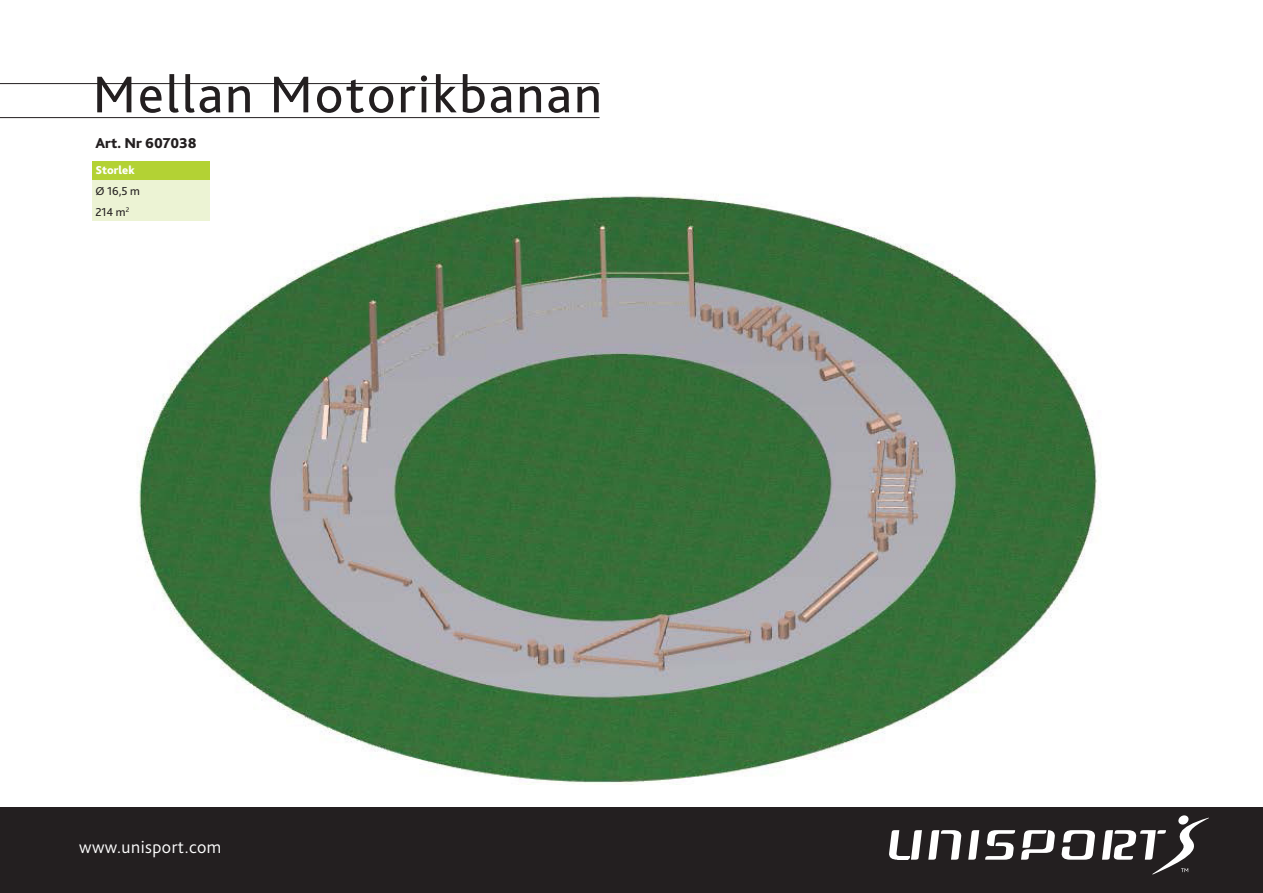
<style>
.page{position:relative;width:1263px;height:893px;background:#fff}
.page>*{position:absolute;margin:0;border:0;box-sizing:border-box;transform-origin:0 0}
.t1{font:54px "Bliss 2";letter-spacing:.04em;color:#231f20}
.t2{font:300 18px "Bliss 2";letter-spacing:.025em;color:#fff}
.text{font:800 15px "Bliss 2";color:#231f20}
.text-2{font:12px "Bliss 2";color:#231f20}
.text-3{font:800 12px "Bliss 2";color:#fff}
</style>
<div class="page">
<hr style="left:0;top:83px;width:600px;height:1px;background:#231f20">
<hr style="left:0;top:117px;width:600px;height:1px;background:#231f20">
<div style="left:0;top:808px;width:1263px;height:85px;background:#231f20"></div>
<svg style="left:889px;top:815px;width:320px;height:59px"></svg>
<img style="left:92px;top:179px;width:1009px;height:606px">
<div style="left:93px;top:176px;width:117px;height:45px;background:#ecf3d4"></div>
<div style="left:93px;top:161px;width:117px;height:18px;background:#b3d234"></div>
<p class="t1" style="left:93px;top:61px;width:511px">Mellan Motorikbanan</p>
<p class="text" style="left:95px;top:134px;width:103px">Art. Nr 607038</p>
<p class="text-3" style="left:95px;top:163px;width:41px">Storlek</p>
<p class="text-2" style="left:95px;top:184px;width:46px">Ø 16,5 m</p>
<p class="text-2" style="left:95px;top:205px;width:35px">214 m<sup>2</sup></p>
<p class="t2" style="left:79px;top:836px;width:144px">www.unisport.com</p>
</div>
